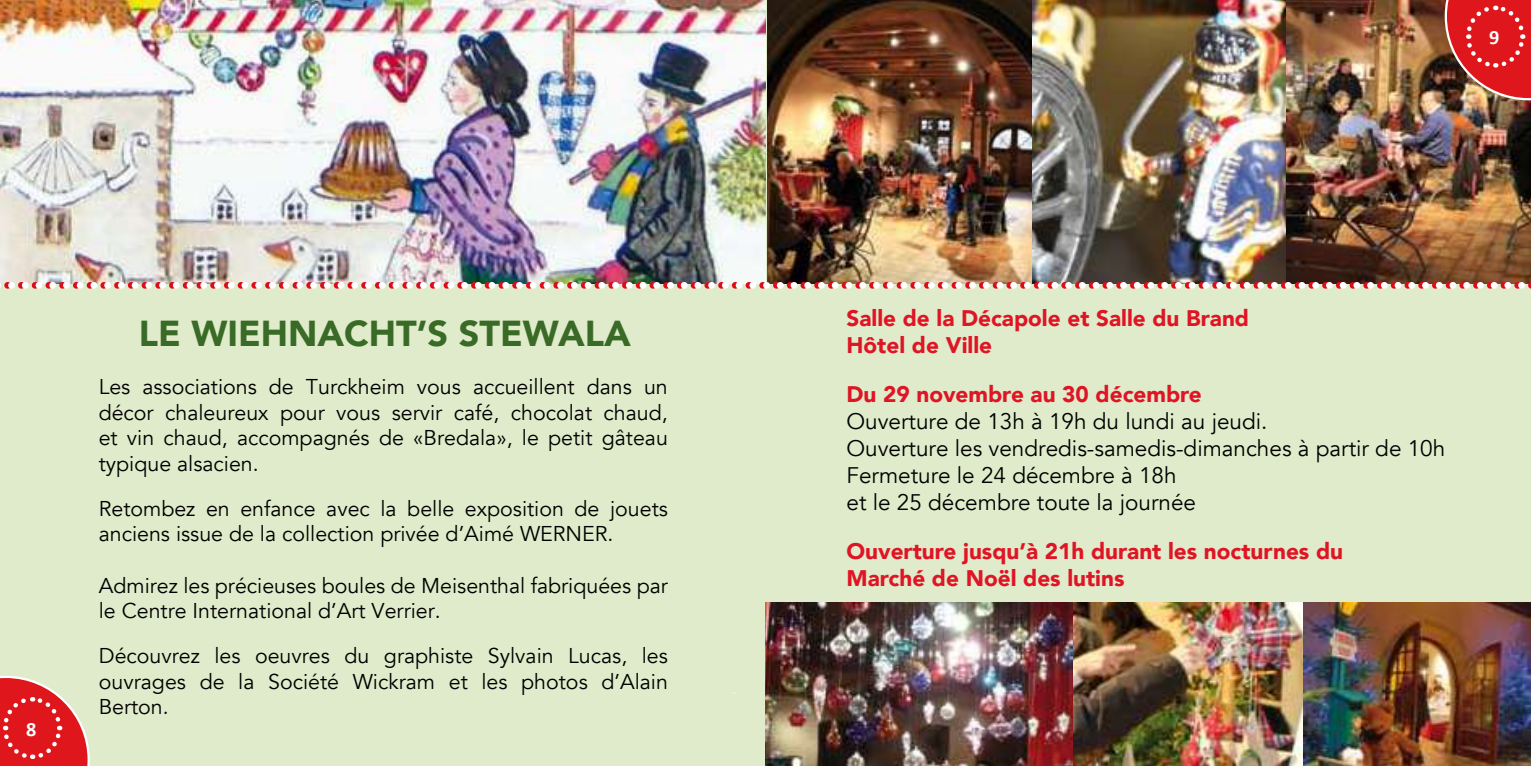
<style>
.page{position:relative;width:1531px;height:766px;background:#fff}
.page>*{position:absolute;margin:0;border:0;box-sizing:border-box;transform-origin:0 0}
.t1{font:900 36px "Avenir";color:#396a26}
.t2{font:22.5px/27px "Avenir";color:#000}
.t3{font:900 22.5px/27px "Avenir";color:#df1425}
.t4{font:21.38px/25.7px "Avenir";color:#000;text-align:justify}
</style>
<div class="page">
<div style="left:0;top:0;width:1531px;height:765px;background:#dfebca"></div>
<img style="left:767px;top:0;width:519px;height:282px">
<img style="left:1286px;top:0;width:245px;height:282px">
<img style="left:0;top:0;width:765px;height:282px">
<img style="left:765px;top:602px;width:538px;height:163px">
<img style="left:1303px;top:602px;width:228px;height:163px">
<img style="left:0;top:282px;width:1531px;height:6px">
<svg style="left:1444px;top:0;width:87px;height:100px;background:#cd3332"></svg>
<svg style="left:0;top:676px;width:90px;height:89px"></svg>
<h1 class="t1" style="left:139px;top:302px;width:493px">LE WIEHNACHT’S STEWALA</h1>
<p class="t4" style="left:99px;top:374px;width:571px">Les associations de Turckheim vous accueillent dans un décor chaleureux pour vous servir café, chocolat chaud, et vin chaud, accompagnés de «Bredala», le petit gâteau typique alsacien.</p>
<p class="t4" style="left:99px;top:495px;width:571px">Retombez en enfance avec la belle exposition de jouets anciens issue de la collection privée d’Aimé WERNER.</p>
<p class="t4" style="left:99px;top:572px;width:571px">Admirez les précieuses boules de Meisenthal fabriquées par le Centre International d’Art Verrier.</p>
<p class="t4" style="left:99px;top:643px;width:571px">Découvrez les oeuvres du graphiste Sylvain Lucas, les ouvrages de la Société Wickram et les photos d’Alain Berton.</p>
<p class="t3" style="left:846px;top:304px;width:404px">Salle de la Décapole et Salle du Brand<br>Hôtel de Ville</p>
<p class="t3" style="left:846px;top:380px;width:357px">Du 29 novembre au 30 décembre</p>
<p class="t2" style="left:846px;top:408px;width:600px">Ouverture de 13h à 19h du lundi au jeudi.<br>Ouverture les vendredis-samedis-dimanches à partir de 10h Fermeture le 24 décembre à 18h<br>et le 25 décembre toute la journée</p>
<p class="t3" style="left:846px;top:536px;width:498px">Ouverture jusqu’à 21h durant les nocturnes du<br>Marché de Noël des lutins</p>
</div>
